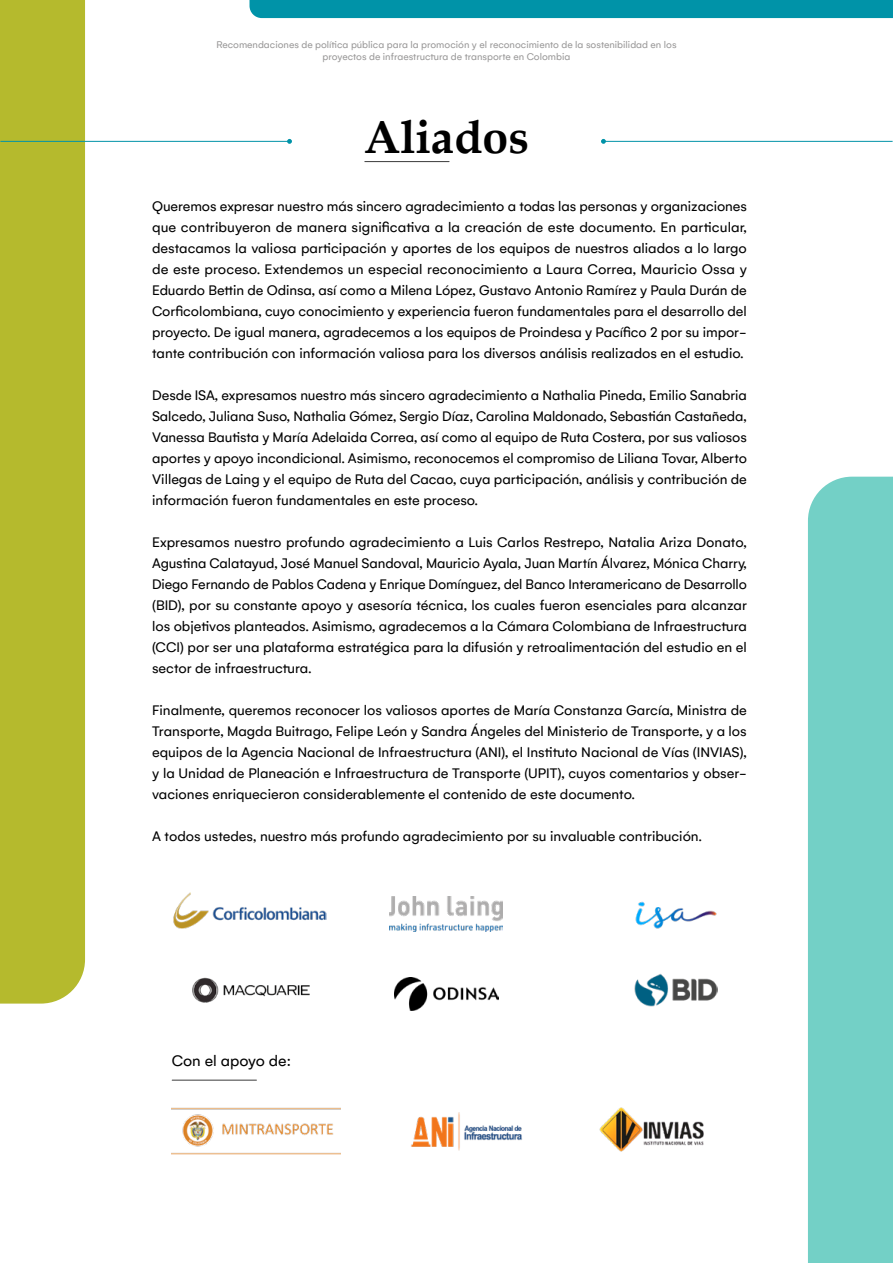
<style>
.page{position:relative;width:893px;height:1263px;background:#fff}
.page>*{position:absolute;margin:0;border:0;box-sizing:border-box;transform-origin:0 0}
.t1{font:700 46.5px "Book Antiqua";color:#000}
.t2{font:16.5px "Gelion";color:#000}
.t3{font:15px/21px "Gelion";color:#000;text-align:justify}
.t4{font:10.5px/12px "Gelion";color:#999898;text-align:center}
</style>
<div class="page">
<img style="left:173px;top:892px;width:154px;height:37px">
<img style="left:390px;top:897px;width:113px;height:34px">
<img style="left:394px;top:977px;width:105px;height:33px">
<img style="left:635px;top:901px;width:82px;height:28px">
<img style="left:634px;top:974px;width:83px;height:32px">
<img style="left:192px;top:977px;width:118px;height:26px">
<img style="left:411px;top:1112px;width:111px;height:39px">
<img style="left:599px;top:1107px;width:105px;height:45px">
<div style="left:808px;top:477px;width:85px;height:786px;background:#73d0c6"></div>
<div style="left:0;top:0;width:85px;height:1003px;background:#b5ba2d"></div>
<div style="left:249px;top:0;width:644px;height:18px;background:#0093a8"></div>
<hr style="left:0;top:141px;width:290px;height:1px;background:#0093a8">
<svg style="left:287px;top:139px;width:5px;height:5px"></svg>
<hr style="left:603px;top:141px;width:290px;height:1px;background:#0093a8">
<svg style="left:601px;top:139px;width:5px;height:5px"></svg>
<hr style="left:365px;top:161px;width:84px;height:1px;background:#3b3b3b">
<hr style="left:172px;top:1080px;width:84px;height:1px;background:#3b3b3b">
<img style="left:172px;top:1108px;width:168px;height:46px">
<p class="t4" style="left:216px;top:38px;width:462px">Recomendaciones de política pública para la promoción y el reconocimiento de la sostenibilidad en los proyectos de infraestructura de transporte en Colombia</p>
<h1 class="t1" style="left:364px;top:106px;width:167px">Aliados</h1>
<p class="t3" style="left:152px;top:195px;width:596px">Queremos expresar nuestro más sincero agradecimiento a todas las personas y organizaciones que contribuyeron de manera significativa a la creación de este documento. En particular, destacamos la valiosa participación y aportes de los equipos de nuestros aliados a lo largo de este proceso. Extendemos un especial reconocimiento a Laura Correa, Mauricio Ossa y Eduardo Bettin de Odinsa, así como a Milena López, Gustavo Antonio Ramírez y Paula Durán de Corficolombiana, cuyo conocimiento y experiencia fueron fundamentales para el desarrollo del proyecto. De igual manera, agradecemos a los equipos de Proindesa y Pacífico 2 por su impor&shy;tante contribución con información valiosa para los diversos análisis realizados en el estudio.</p>
<p class="t3" style="left:152px;top:384px;width:596px">Desde ISA, expresamos nuestro más sincero agradecimiento a Nathalia Pineda, Emilio Sanabria Salcedo, Juliana Suso, Nathalia Gómez, Sergio Díaz, Carolina Maldonado, Sebastián Castañeda, Vanessa Bautista y María Adelaida Correa, así como al equipo de Ruta Costera, por sus valiosos aportes y apoyo incondicional. Asimismo, reconocemos el compromiso de Liliana Tovar, Alberto Villegas de Laing y el equipo de Ruta del Cacao, cuya participación, análisis y contribución de información fueron fundamentales en este proceso.</p>
<p class="t3" style="left:152px;top:531px;width:596px">Expresamos nuestro profundo agradecimiento a Luis Carlos Restrepo, Natalia Ariza Donato, Agustina Calatayud, José Manuel Sandoval, Mauricio Ayala, Juan Martín Álvarez, Mónica Charry, Diego Fernando de Pablos Cadena y Enrique Domínguez, del Banco Interamericano de Desarrollo (BID), por su constante apoyo y asesoría técnica, los cuales fueron esenciales para alcanzar los objetivos planteados. Asimismo, agradecemos a la Cámara Colombiana de Infraestructura (CCI) por ser una plataforma estratégica para la difusión y retroalimentación del estudio en el sector de infraestructura.</p>
<p class="t3" style="left:152px;top:699px;width:596px">Finalmente, queremos reconocer los valiosos aportes de María Constanza García, Ministra de Transporte, Magda Buitrago, Felipe León y Sandra Ángeles del Ministerio de Transporte, y a los equipos de la Agencia Nacional de Infraestructura (ANI), el Instituto Nacional de Vías (INVIAS), y la Unidad de Planeación e Infraestructura de Transporte (UPIT), cuyos comentarios y obser&shy;vaciones enriquecieron considerablemente el contenido de este documento.</p>
<p class="t3" style="left:152px;top:825px;width:551px">A todos ustedes, nuestro más profundo agradecimiento por su invaluable contribución.</p>
<p class="t2" style="left:172px;top:1051px;width:121px">Con el apoyo de:</p>
</div>
